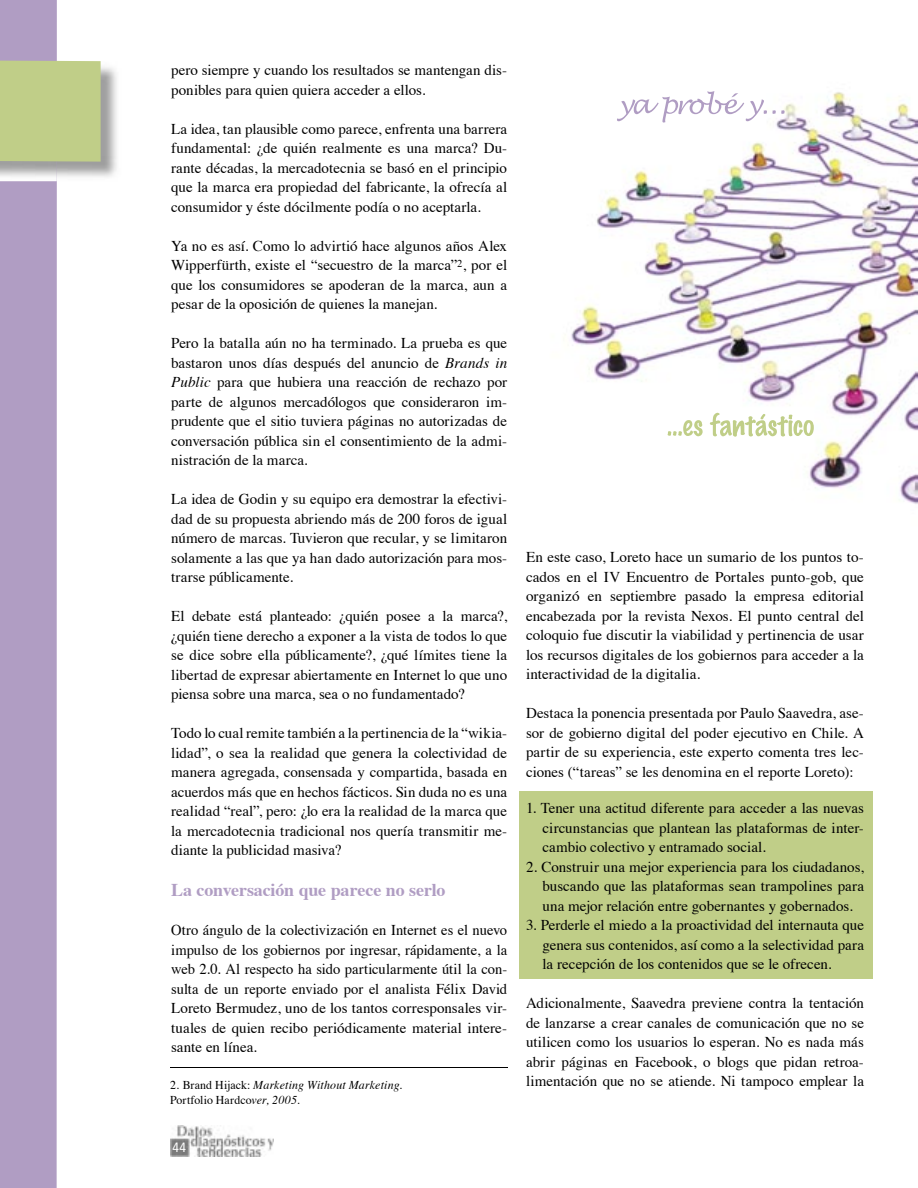
<style>
.page{position:relative;width:918px;height:1188px;background:#fff}
.page>*{position:absolute;margin:0;border:0;box-sizing:border-box;transform-origin:0 0}
.t1{font:700 18px "Times";letter-spacing:-.01em;color:#b09dc3}
.t2{font:15px/19.5px "Times";color:#000;text-align:justify}
.t3{font:condensed 13.5px "Frutiger";color:#fff}
.t4{font:italic 12px "Times";letter-spacing:.015em;color:#000}
.t5{font:12px "Times";letter-spacing:.005em;color:#000}
.s1{font-style:italic}
.s2{font-style:normal}
</style>
<div class="page">
<img style="left:171px;top:1126px;width:102px;height:30px">
<img style="left:571px;top:92px;width:347px;height:412px">
<svg style="left:668px;top:413px;width:146px;height:24px"></svg>
<svg style="left:617px;top:91px;width:168px;height:32px"></svg>
<div style="left:519px;top:791px;width:354px;height:187px;background:#c0ce88"></div>
<div style="left:0;top:0;width:57px;height:1188px;background:#b09dc3"></div>
<img style="left:57px;top:67px;width:60px;height:110px">
<img style="left:0;top:162px;width:57px;height:19px">
<div style="left:0;top:60px;width:101px;height:102px;background:#c0ce88"></div>
<hr style="left:170px;top:1067px;width:338px;height:1px;background:#000">
<p class="t2" style="left:171px;top:59px;width:337px">pero siempre y cuando los resultados se mantengan dis&shy;ponibles para quien quiera acceder a ellos.</p>
<p class="t2" style="left:171px;top:117px;width:337px">La idea, tan plausible como parece, enfrenta una barrera fundamental: ¿de quién realmente es una marca? Du&shy;rante décadas, la mercadotecnia se basó en el principio que la marca era propiedad del fabricante, la ofrecía al consumidor y éste dócilmente podía o no aceptarla.</p>
<p class="t2" style="left:171px;top:234px;width:337px">Ya no es así. Como lo advirtió hace algunos años Alex Wipperfürth, existe el “secuestro de la marca”<sup>2</sup>, por el que los consumidores se apoderan de la marca, aun a pesar de la oposición de quienes la manejan.</p>
<p class="t2" style="left:171px;top:332px;width:337px">Pero la batalla aún no ha terminado. La prueba es que bastaron unos días después del anuncio de <span class="s1">Brands in Public</span> para que hubiera una reacción de rechazo por parte de algunos mercadólogos que consideraron im&shy;prudente que el sitio tuviera páginas no autorizadas de conversación pública sin el consentimiento de la admi&shy;nistración de la marca.</p>
<p class="t2" style="left:171px;top:488px;width:338px">La idea de Godin y su equipo era demostrar la efectivi&shy;dad de su propuesta abriendo más de 200 foros de igual número de marcas. Tuvieron que recular, y se limitaron solamente a las que ya han dado autorización para mos&shy;trarse públicamente.</p>
<p class="t2" style="left:171px;top:605px;width:337px">El debate está planteado: ¿quién posee a la marca?, ¿quién tiene derecho a exponer a la vista de todos lo que se dice sobre ella públicamente?, ¿qué límites tiene la libertad de expresar abiertamente en Internet lo que uno piensa sobre una marca, sea o no fundamentado?</p>
<p class="t2" style="left:171px;top:722px;width:338px">Todo lo cual remite también a la pertinencia de la “wikia&shy;lidad”, o sea la realidad que genera la colectividad de manera agregada, consensada y compartida, basada en acuerdos más que en hechos fácticos. Sin duda no es una realidad “real”, pero: ¿lo era la realidad de la marca que la mercadotecnia tradicional nos quería transmitir me&shy;diante la publicidad masiva?</p>
<p class="t1" style="left:171px;top:873px;width:276px">La conversación que parece no serlo</p>
<p class="t2" style="left:171px;top:919px;width:338px">Otro ángulo de la colectivización en Internet es el nuevo impulso de los gobiernos por ingresar, rápidamente, a la web 2.0. Al respecto ha sido particularmente útil la con&shy;sulta de un reporte enviado por el analista Félix David Loreto Bermudez, uno de los tantos corresponsales vir&shy;tuales de quien recibo periódicamente material intere&shy;sante en línea.</p>
<p class="t2" style="left:526px;top:546px;width:339px">En este caso, Loreto hace un sumario de los puntos to&shy;cados en el IV Encuentro de Portales punto-gob, que organizó en septiembre pasado la empresa editorial encabezada por la revista Nexos. El punto central del coloquio fue discutir la viabilidad y pertinencia de usar los recursos digitales de los gobiernos para acceder a la interactividad de la digitalia.</p>
<p class="t2" style="left:526px;top:702px;width:339px">Destaca la ponencia presentada por Paulo Saavedra, ase&shy;sor de gobierno digital del poder ejecutivo en Chile. A partir de su experiencia, este experto comenta tres lec&shy;ciones (“tareas” se les denomina en el reporte Loreto):</p>
<p class="t2" style="left:543px;top:797px;width:323px;text-indent:-16px">1. Tener una actitud diferente para acceder a las nuevas circunstancias que plantean las plataformas de inter&shy;cambio colectivo y entramado social.</p>
<p class="t2" style="left:543px;top:856px;width:323px;text-indent:-16px">2. Construir una mejor experiencia para los ciudadanos, buscando que las plataformas sean trampolines para una mejor relación entre gobernantes y gobernados.</p>
<p class="t2" style="left:543px;top:914px;width:323px;text-indent:-16px">3. Perderle el miedo a la proactividad del internauta que genera sus contenidos, así como a la selectividad para la recepción de los contenidos que se le ofrecen.</p>
<p class="t2" style="left:526px;top:992px;width:339px">Adicionalmente, Saavedra previene contra la tentación de lanzarse a crear canales de comunicación que no se utilicen como los usuarios lo esperan. No es nada más abrir páginas en Facebook, o blogs que pidan retroa-</p>
<p class="t4" style="left:170px;top:1074px;width:233px"><span class="s2">2. Brand Hijack:</span> Marketing Without Marketing.</p>
<p class="t2" style="left:526px;top:1070px;width:339px">limentación que no se atiende. Ni tampoco emplear la</p>
<p class="t5" style="left:170px;top:1088px;width:131px">Portfolio Hardco<span class="s1">ver, 2005.</span></p>
<p class="t3" style="left:173px;top:1140px;width:15px">44</p>
</div>
